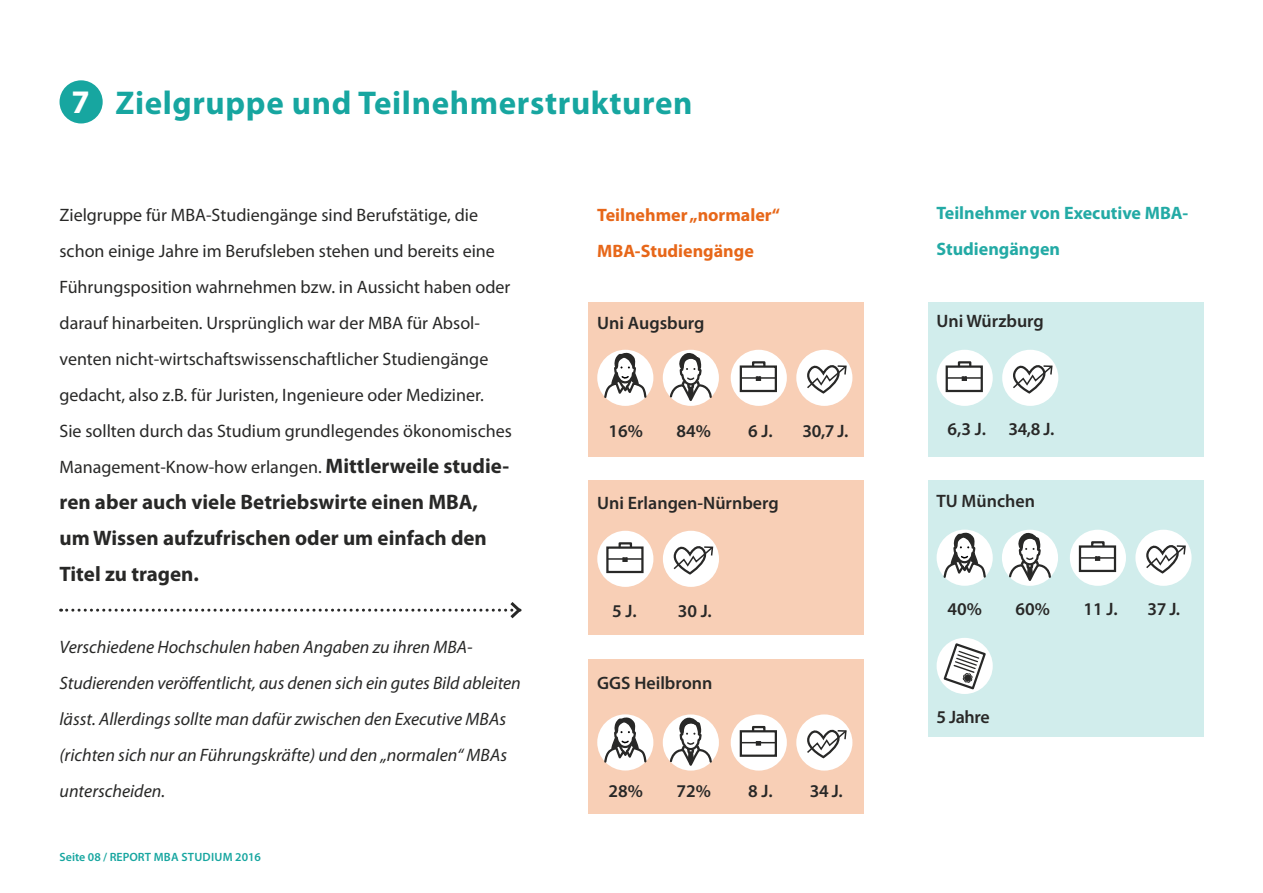
<style>
.page{position:relative;width:1263px;height:893px;background:#fff}
.page>*{position:absolute;margin:0;border:0;box-sizing:border-box;transform-origin:0 0}
.t1{font:700 33px "Myriad Pro";letter-spacing:.02em;color:#17a6a0}
.t2{font:700 33px "Myriad Pro";color:#fff}
.t3{font:700 21px/36px "Myriad Pro";color:#282827}
.t4{font:18px/36px "Myriad Pro";color:#282827}
.t5{font:italic 18px/36px "Myriad Pro";color:#282827}
.t6{font:600 18px "Myriad Pro";color:#282827}
.t7{font:700 18px/36px "Myriad Pro";color:#23aaa5}
.t8{font:700 18px/36px "Myriad Pro";color:#e76719}
.t9{font:600 12px "Myriad Pro";color:#17a6a0}
.s1{font-weight:700;font-size:21px}
</style>
<div class="page">
<div style="left:588px;top:480px;width:275px;height:154px;background:#f8cfb6"></div>
<div style="left:928px;top:480px;width:275px;height:257px;background:#d1edec"></div>
<div style="left:588px;top:302px;width:275px;height:154px;background:#f8cfb6"></div>
<div style="left:928px;top:302px;width:275px;height:154px;background:#d1edec"></div>
<div style="left:588px;top:659px;width:275px;height:154px;background:#f8cfb6"></div>
<div style="left:60px;top:80px;width:43px;height:43px;background:#17a6a0;border-radius:50%"></div>
<div style="left:663px;top:350px;width:56px;height:56px;background:#fff;border-radius:50%"></div>
<svg style="left:668px;top:349px;width:45px;height:57px"></svg>
<div style="left:663px;top:714px;width:56px;height:57px;background:#fff;border-radius:50%"></div>
<svg style="left:668px;top:714px;width:45px;height:57px"></svg>
<div style="left:1002px;top:530px;width:56px;height:56px;background:#fff;border-radius:50%"></div>
<svg style="left:1007px;top:529px;width:45px;height:57px"></svg>
<div style="left:731px;top:350px;width:56px;height:56px;background:#fff;border-radius:50%"></div>
<div style="left:740px;top:365px;width:37px;height:27px;border:2px solid #282827"></div>
<hr style="left:741px;top:377px;width:35px;height:2px;background:#282827">
<svg style="left:756px;top:376px;width:5px;height:5px"></svg>
<div style="left:752px;top:361px;width:13px;height:6px;border:2px solid #282827"></div>
<div style="left:936px;top:350px;width:57px;height:56px;background:#fff;border-radius:50%"></div>
<div style="left:945px;top:365px;width:38px;height:27px;border:2px solid #282827"></div>
<hr style="left:947px;top:377px;width:35px;height:2px;background:#282827">
<svg style="left:962px;top:376px;width:5px;height:5px"></svg>
<div style="left:958px;top:361px;width:13px;height:6px;border:2px solid #282827"></div>
<div style="left:731px;top:714px;width:56px;height:57px;background:#fff;border-radius:50%"></div>
<div style="left:740px;top:730px;width:37px;height:27px;border:2px solid #282827"></div>
<hr style="left:741px;top:742px;width:35px;height:1px;background:#282827">
<svg style="left:756px;top:741px;width:5px;height:5px"></svg>
<div style="left:752px;top:726px;width:13px;height:6px;border:2px solid #282827"></div>
<div style="left:1070px;top:530px;width:56px;height:56px;background:#fff;border-radius:50%"></div>
<div style="left:1079px;top:545px;width:37px;height:27px;border:2px solid #282827"></div>
<hr style="left:1080px;top:557px;width:35px;height:2px;background:#282827">
<svg style="left:1095px;top:556px;width:5px;height:5px"></svg>
<div style="left:1091px;top:541px;width:13px;height:6px;border:2px solid #282827"></div>
<div style="left:796px;top:350px;width:56px;height:56px;background:#fff;border-radius:50%"></div>
<svg style="left:797px;top:358px;width:51px;height:37px"></svg>
<div style="left:1002px;top:350px;width:56px;height:56px;background:#fff;border-radius:50%"></div>
<svg style="left:1003px;top:358px;width:51px;height:37px"></svg>
<div style="left:796px;top:714px;width:56px;height:57px;background:#fff;border-radius:50%"></div>
<svg style="left:797px;top:722px;width:51px;height:37px"></svg>
<div style="left:1135px;top:530px;width:56px;height:56px;background:#fff;border-radius:50%"></div>
<svg style="left:1136px;top:538px;width:51px;height:37px"></svg>
<div style="left:597px;top:531px;width:56px;height:56px;background:#fff;border-radius:50%"></div>
<div style="left:606px;top:546px;width:37px;height:27px;border:2px solid #282827"></div>
<hr style="left:607px;top:558px;width:35px;height:2px;background:#282827">
<svg style="left:622px;top:557px;width:6px;height:5px"></svg>
<div style="left:618px;top:542px;width:14px;height:6px;border:2px solid #282827"></div>
<div style="left:663px;top:531px;width:56px;height:56px;background:#fff;border-radius:50%"></div>
<svg style="left:664px;top:539px;width:50px;height:37px"></svg>
<div style="left:936px;top:638px;width:57px;height:56px;background:#fff;border-radius:50%"></div>
<svg style="left:942px;top:641px;width:45px;height:50px"></svg>
<svg style="left:61px;top:602px;width:461px;height:17px"></svg>
<div style="left:597px;top:350px;width:56px;height:56px;background:#fff;border-radius:50%"></div>
<svg style="left:603px;top:349px;width:45px;height:57px"></svg>
<div style="left:597px;top:714px;width:56px;height:56px;background:#fff;border-radius:50%"></div>
<svg style="left:603px;top:714px;width:45px;height:57px"></svg>
<div style="left:936px;top:530px;width:57px;height:56px;background:#fff;border-radius:50%"></div>
<svg style="left:942px;top:529px;width:45px;height:57px"></svg>
<h1 class="t2" style="left:72px;top:80px;width:20px">7</h1>
<h1 class="t1" style="left:115px;top:81px;width:579px">Zielgruppe und Teilnehmerstrukturen</h1>
<p class="t4" style="left:60px;top:197px;width:454px">Zielgruppe für MBA-Studiengänge sind Berufstätige, die schon einige Jahre im Berufsleben stehen und bereits eine Führungsposition wahrnehmen bzw. in Aussicht haben oder darauf hinarbeiten. Ursprünglich war der MBA für Absol&shy;venten nicht-wirtschaftswissenschaftlicher Studiengänge gedacht, also z.B. für Juristen, Ingenieure oder Mediziner.<br>Sie sollten durch das Studium grundlegendes ökonomisches Management-Know-how erlangen. <span class="s1">Mittlerweile studie-</span></p>
<p class="t3" style="left:60px;top:484px;width:429px">ren aber auch viele Betriebswirte einen MBA, um Wissen aufzufrischen oder um einfach den<br>Titel zu tragen.</p>
<p class="t5" style="left:60px;top:629px;width:463px">Verschiedene Hochschulen haben Angaben zu ihren MBA-Studierenden veröffentlicht, aus denen sich ein gutes Bild ableiten lässt. Allerdings sollte man dafür zwischen den Executive MBAs (richten sich nur an Führungskräfte) und den „normalen“ MBAs unterscheiden.</p>
<p class="t9" style="left:60px;top:849px;width:203px">Seite 08 / REPORT MBA STUDIUM 2016</p>
<p class="t8" style="left:597px;top:197px;width:184px">Teilnehmer „normaler“<br>MBA-Studiengänge</p>
<p class="t6" style="left:597px;top:312px;width:109px">Uni Augsburg</p>
<p class="t6" style="left:608px;top:420px;width:36px">16%</p>
<p class="t6" style="left:676px;top:420px;width:36px">84%</p>
<p class="t6" style="left:748px;top:420px;width:26px">6 J.</p>
<p class="t6" style="left:802px;top:420px;width:47px">30,7 J.</p>
<p class="t6" style="left:597px;top:492px;width:183px">Uni Erlangen-Nürnberg</p>
<p class="t6" style="left:612px;top:600px;width:26px">5 J.</p>
<p class="t6" style="left:678px;top:600px;width:36px">30 J.</p>
<p class="t6" style="left:597px;top:672px;width:117px">GGS Heilbronn</p>
<p class="t6" style="left:608px;top:780px;width:36px">28%</p>
<p class="t6" style="left:676px;top:780px;width:36px">72%</p>
<p class="t6" style="left:748px;top:780px;width:26px">8 J.</p>
<p class="t6" style="left:810px;top:780px;width:34px">34 J.</p>
<p class="t7" style="left:936px;top:195px;width:253px">Teilnehmer von Executive MBA-<br>Studiengängen</p>
<p class="t6" style="left:936px;top:310px;width:109px">Uni Würzburg</p>
<p class="t6" style="left:947px;top:418px;width:108px">6,3 J. 34,8 J.</p>
<p class="t6" style="left:936px;top:490px;width:100px">TU München</p>
<p class="t6" style="left:947px;top:598px;width:36px">40%</p>
<p class="t6" style="left:1015px;top:598px;width:36px">60%</p>
<p class="t6" style="left:1083px;top:598px;width:36px">11 J.</p>
<p class="t6" style="left:1147px;top:598px;width:34px">37 J.</p>
<p class="t6" style="left:936px;top:706px;width:55px">5 Jahre</p>
</div>
